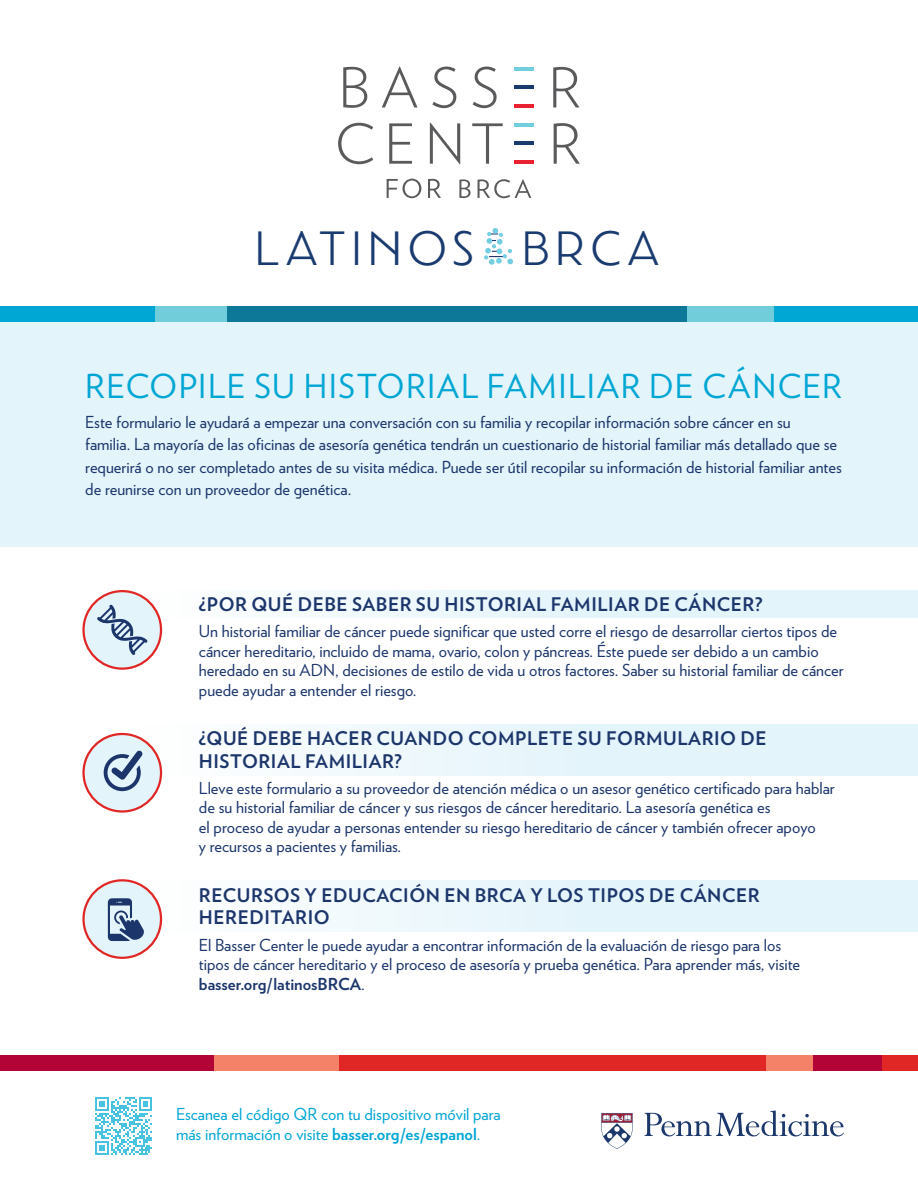
<style>
.page{position:relative;width:918px;height:1188px;background:#fff}
.page>*{position:absolute;margin:0;border:0;box-sizing:border-box;transform-origin:0 0}
.t1{font:300 46.5px "Rosina";letter-spacing:.1em;color:#1a3b70}
.Headline_1{font:33px "Verlag";letter-spacing:.045em;color:#00a6d4}
.Headline_4{font:700 18.75px/22.5px "Verlag";letter-spacing:.03em;color:#1c366c}
.BodyCopy{font:16.5px/19.5px "Verlag";color:#1c366c}
.BodyCopy_-_Larger{font:16.5px/19.5px "Verlag";color:#00a6d4}
.s1{font-weight:700}
</style>
<div class="page">
<div style="left:141px;top:590px;width:777px;height:28px;background:linear-gradient(to right,#fafbfc,#dcf2fb)"></div>
<div style="left:141px;top:724px;width:777px;height:52px;background:linear-gradient(to right,#fafbfc,#dcf2fb)"></div>
<div style="left:141px;top:880px;width:777px;height:52px;background:linear-gradient(to right,#fafafb,#dcf3fb)"></div>
<div style="left:0;top:321px;width:918px;height:225px;background:#e3f4fb"></div>
<div style="left:84px;top:734px;width:77px;height:77px;background:#e3f4fb;border-radius:50%"></div>
<div style="left:82px;top:733px;width:80px;height:80px;border:2px solid #e12725;border-radius:50%"></div>
<svg style="left:104px;top:751px;width:39px;height:40px"></svg>
<div style="left:84px;top:880px;width:77px;height:78px;background:#e3f4fb;border-radius:50%"></div>
<div style="left:82px;top:879px;width:80px;height:80px;border:2px solid #e12725;border-radius:50%"></div>
<svg style="left:108px;top:898px;width:36px;height:43px"></svg>
<div style="left:339px;top:1055px;width:579px;height:15px;background:#e12725"></div>
<div style="left:0;top:1055px;width:339px;height:15px;background:#b30437"></div>
<svg style="left:766px;top:1055px;width:116px;height:15px;background:#cd374b"></svg>
<div style="left:215px;top:1055px;width:124px;height:15px;background:#f48269"></div>
<div style="left:0;top:307px;width:918px;height:15px;background:#00a6d4"></div>
<svg style="left:155px;top:307px;width:619px;height:15px;background:#268da8"></svg>
<div style="left:84px;top:591px;width:77px;height:78px;background:#e3f4fb;border-radius:50%"></div>
<div style="left:82px;top:590px;width:80px;height:80px;border:2px solid #e12725;border-radius:50%"></div>
<svg style="left:97px;top:605px;width:51px;height:50px"></svg>
<svg style="left:95px;top:1097px;width:57px;height:58px"></svg>
<svg style="left:644px;top:1111px;width:200px;height:25px"></svg>
<svg style="left:601px;top:1113px;width:32px;height:36px"></svg>
<hr style="left:515px;top:104px;width:19px;height:4px;background:#e82131">
<hr style="left:515px;top:160px;width:19px;height:4px;background:#e82131">
<hr style="left:515px;top:85px;width:19px;height:4px;background:#1a3b70">
<hr style="left:515px;top:142px;width:19px;height:3px;background:#1a3b70">
<hr style="left:515px;top:67px;width:19px;height:4px;background:#72cedf">
<hr style="left:515px;top:123px;width:19px;height:4px;background:#72cedf">
<svg style="left:343px;top:67px;width:24px;height:41px"></svg>
<svg style="left:382px;top:67px;width:36px;height:40px"></svg>
<svg style="left:432px;top:67px;width:24px;height:41px"></svg>
<svg style="left:473px;top:67px;width:24px;height:41px"></svg>
<svg style="left:553px;top:67px;width:26px;height:40px"></svg>
<svg style="left:338px;top:123px;width:35px;height:41px"></svg>
<svg style="left:389px;top:123px;width:23px;height:41px"></svg>
<svg style="left:430px;top:123px;width:30px;height:41px"></svg>
<svg style="left:472px;top:123px;width:31px;height:41px"></svg>
<svg style="left:554px;top:123px;width:26px;height:41px"></svg>
<svg style="left:387px;top:179px;width:34px;height:19px"></svg>
<svg style="left:428px;top:179px;width:13px;height:19px"></svg>
<svg style="left:459px;top:179px;width:12px;height:19px"></svg>
<svg style="left:478px;top:179px;width:53px;height:19px"></svg>
<svg style="left:484px;top:228px;width:29px;height:37px"></svg>
<p class="t1" style="left:254px;top:216px;width:407px">LATINOS BRCA</p>
<p class="Headline_1" style="left:85px;top:362px;width:758px">RECOPILE SU HISTORIAL FAMILIAR DE CÁNCER</p>
<p class="BodyCopy" style="left:85px;top:410px;width:758px;line-height:22.5px">Este formulario le ayudará a empezar una conversación con su familia y recopilar información sobre cáncer en su<br>familia. La mayoría de las oficinas de asesoría genética tendrán un cuestionario de historial familiar más detallado que se requerirá o no ser completado antes de su visita médica. Puede ser útil recopilar su información de historial familiar antes de reunirse con un proveedor de genética.</p>
<p class="Headline_4" style="left:199px;top:592px;width:565px">¿POR QUÉ DEBE SABER SU HISTORIAL FAMILIAR DE CÁNCER?</p>
<p class="BodyCopy" style="left:199px;top:621px;width:646px">Un historial familiar de cáncer puede significar que usted corre el riesgo de desarrollar ciertos tipos de cáncer hereditario, incluido de mama, ovario, colon y páncreas. Éste puede ser debido a un cambio heredado en su ADN, decisiones de estilo de vida u otros factores. Saber su historial familiar de cáncer puede ayudar a entender el riesgo.</p>
<p class="Headline_4" style="left:199px;top:726px;width:569px">¿QUÉ DEBE HACER CUANDO COMPLETE SU FORMULARIO DE<br>HISTORIAL FAMILIAR?</p>
<p class="BodyCopy" style="left:199px;top:777px;width:637px">Lleve este formulario a su proveedor de atención médica o un asesor genético certificado para hablar de su historial familiar de cáncer y sus riesgos de cáncer hereditario. La asesoría genética es<br>el proceso de ayudar a personas entender su riesgo hereditario de cáncer y también ofrecer apoyo<br>y recursos a pacientes y familias.</p>
<p class="Headline_4" style="left:199px;top:883px;width:562px">RECURSOS Y EDUCACIÓN EN BRCA Y LOS TIPOS DE CÁNCER<br>HEREDITARIO</p>
<p class="BodyCopy" style="left:199px;top:934px;width:603px">El Basser Center le puede ayudar a encontrar información de la evaluación de riesgo para los tipos de cáncer hereditario y el proceso de asesoría y prueba genética. Para aprender más, visite <span class="s1">basser.org/latinosBRCA</span>.</p>
<p class="BodyCopy_-_Larger" style="left:176px;top:1104px;width:326px">Escanea el código QR con tu dispositivo móvil para más información o visite <span class="s1">basser.org/es/espanol</span>.</p>
</div>
